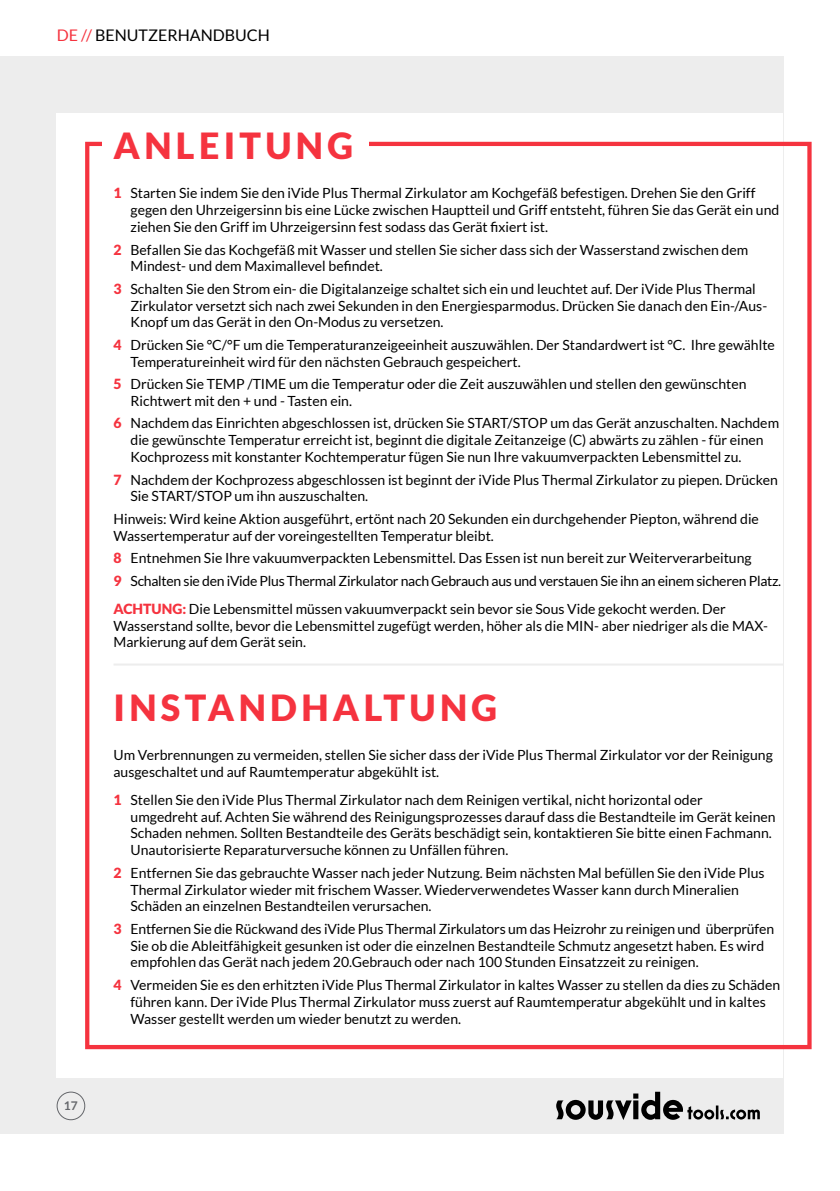
<style>
.page{position:relative;width:840px;height:1191px;background:#fff}
.page>*{position:absolute;margin:0;border:0;box-sizing:border-box;transform-origin:0 0}
.t1{font:900 36px "Lato";letter-spacing:.12em;color:#f5333f}
.t2{font:16px "Lato";color:#000}
.t3{font:14px/16.8px "Lato";color:#000}
.t4{font:14px/22.4px "Lato";letter-spacing:-.02em;color:#000}
.t5{font:700 12px "Lato";color:#64666a}
.s1{color:#f5333f}
.s2{font-weight:900;color:#f5333f}
</style>
<div class="page">
<div style="left:0;top:57px;width:782px;height:1077px;background:#ededed"></div>
<div style="left:57px;top:113px;width:725px;height:964px;background:#fff"></div>
<div style="left:85px;top:142px;width:726px;height:907px;border:4px solid #f5333f"></div>
<svg style="left:556px;top:1091px;width:203px;height:29px"></svg>
<div style="left:57px;top:1091px;width:28px;height:29px;border:1px solid #64666a;border-radius:50%"></div>
<div style="left:102px;top:130px;width:267px;height:46px;background:#fff"></div>
<hr style="left:113px;top:663px;width:669px;height:2px;background:#ededed">
<p class="t2" style="left:57px;top:27px;width:215px"><span class="s1">DE //</span> BENUTZERHANDBUCH</p>
<h1 class="t1" style="left:113px;top:125px;width:241px">ANLEITUNG</h1>
<p class="t3" style="left:130px;top:185px;width:650px;text-indent:-17px"><span class="s2">1</span> Starten Sie indem Sie den iVide Plus Thermal Zirkulator am Kochgefäß befestigen. Drehen Sie den Griff gegen den Uhrzeigersinn bis eine Lücke zwischen Hauptteil und Griff entsteht, führen Sie das Gerät ein und ziehen Sie den Griff im Uhrzeigersinn fest sodass das Gerät fixiert ist.</p>
<p class="t3" style="left:130px;top:241px;width:619px;text-indent:-17px"><span class="s2">2</span> Befallen Sie das Kochgefäß mit Wasser und stellen Sie sicher dass sich der Wasserstand zwischen dem<br>Mindest- und dem Maximallevel befindet.</p>
<p class="t3" style="left:130px;top:280px;width:637px;text-indent:-17px"><span class="s2">3</span> Schalten Sie den Strom ein- die Digitalanzeige schaltet sich ein und leuchtet auf. Der iVide Plus Thermal<br>Zirkulator versetzt sich nach zwei Sekunden in den Energiesparmodus. Drücken Sie danach den Ein-/Aus-<br>Knopf um das Gerät in den On-Modus zu versetzen.</p>
<p class="t3" style="left:130px;top:336px;width:645px;text-indent:-17px"><span class="s2">4</span> Drücken Sie °C/°F um die Temperaturanzeigeeinheit auszuwählen. Der Standardwert ist °C. Ihre gewählte<br>Temperatureinheit wird für den nächsten Gebrauch gespeichert.</p>
<p class="t3" style="left:130px;top:375px;width:617px;text-indent:-17px"><span class="s2">5</span> Drücken Sie TEMP /TIME um die Temperatur oder die Zeit auszuwählen und stellen den gewünschten<br>Richtwert mit den + und - Tasten ein.</p>
<p class="t3" style="left:130px;top:415px;width:649px;text-indent:-17px"><span class="s2">6</span> Nachdem das Einrichten abgeschlossen ist, drücken Sie START/STOP um das Gerät anzuschalten. Nachdem die gewünschte Temperatur erreicht ist, beginnt die digitale Zeitanzeige (C) abwärts zu zählen - für einen<br>Kochprozess mit konstanter Kochtemperatur fügen Sie nun Ihre vakuumverpackten Lebensmittel zu.</p>
<p class="t3" style="left:130px;top:471px;width:648px;text-indent:-17px"><span class="s2">7</span> Nachdem der Kochprozess abgeschlossen ist beginnt der iVide Plus Thermal Zirkulator zu piepen. Drücken<br>Sie START/STOP um ihn auszuschalten.</p>
<p class="t3" style="left:113px;top:510px;width:646px">Hinweis: Wird keine Aktion ausgeführt, ertönt nach 20 Sekunden ein durchgehender Piepton, während die<br>Wassertemperatur auf der voreingestellten Temperatur bleibt.</p>
<p class="t4" style="left:113px;top:547px;width:669px"><span class="s2">8</span> Entnehmen Sie Ihre vakuumverpackten Lebensmittel. Das Essen ist nun bereit zur Weiterverarbeitung<br><span class="s2">9</span> Schalten sie den iVide Plus Thermal Zirkulator nach Gebrauch aus und verstauen Sie ihn an einem sicheren Platz.</p>
<p class="t3" style="left:113px;top:600px;width:655px"><span class="s2">ACHTUNG:</span> Die Lebensmittel müssen vakuumverpackt sein bevor sie Sous Vide gekocht werden. Der<br>Wasserstand sollte, bevor die Lebensmittel zugefügt werden, höher als die MIN- aber niedriger als die MAX-<br>Markierung auf dem Gerät sein.</p>
<h1 class="t1" style="left:113px;top:686px;width:385px">INSTANDHALTUNG</h1>
<p class="t5" style="left:64px;top:1098px;width:15px">17</p>
<p class="t3" style="left:113px;top:746px;width:660px">Um Verbrennungen zu vermeiden, stellen Sie sicher dass der iVide Plus Thermal Zirkulator vor der Reinigung ausgeschaltet und auf Raumtemperatur abgekühlt ist.</p>
<p class="t3" style="left:130px;top:791px;width:646px;text-indent:-17px"><span class="s2">1</span> Stellen Sie den iVide Plus Thermal Zirkulator nach dem Reinigen vertikal, nicht horizontal oder<br>umgedreht auf. Achten Sie während des Reinigungsprozesses darauf dass die Bestandteile im Gerät keinen Schaden nehmen. Sollten Bestandteile des Geräts beschädigt sein, kontaktieren Sie bitte einen Fachmann.<br>Unautorisierte Reparaturversuche können zu Unfällen führen.</p>
<p class="t3" style="left:130px;top:864px;width:635px;text-indent:-17px"><span class="s2">2</span> Entfernen Sie das gebrauchte Wasser nach jeder Nutzung. Beim nächsten Mal befüllen Sie den iVide Plus<br>Thermal Zirkulator wieder mit frischem Wasser. Wiederverwendetes Wasser kann durch Mineralien<br>Schäden an einzelnen Bestandteilen verursachen.</p>
<p class="t3" style="left:130px;top:920px;width:644px;text-indent:-17px"><span class="s2">3</span> Entfernen Sie die Rückwand des iVide Plus Thermal Zirkulators um das Heizrohr zu reinigen und überprüfen<br>Sie ob die Ableitfähigkeit gesunken ist oder die einzelnen Bestandteile Schmutz angesetzt haben. Es wird empfohlen das Gerät nach jedem 20.Gebrauch oder nach 100 Stunden Einsatzzeit zu reinigen.</p>
<p class="t3" style="left:130px;top:976px;width:650px;text-indent:-17px"><span class="s2">4</span> Vermeiden Sie es den erhitzten iVide Plus Thermal Zirkulator in kaltes Wasser zu stellen da dies zu Schäden führen kann. Der iVide Plus Thermal Zirkulator muss zuerst auf Raumtemperatur abgekühlt und in kaltes<br>Wasser gestellt werden um wieder benutzt zu werden.</p>
</div>
